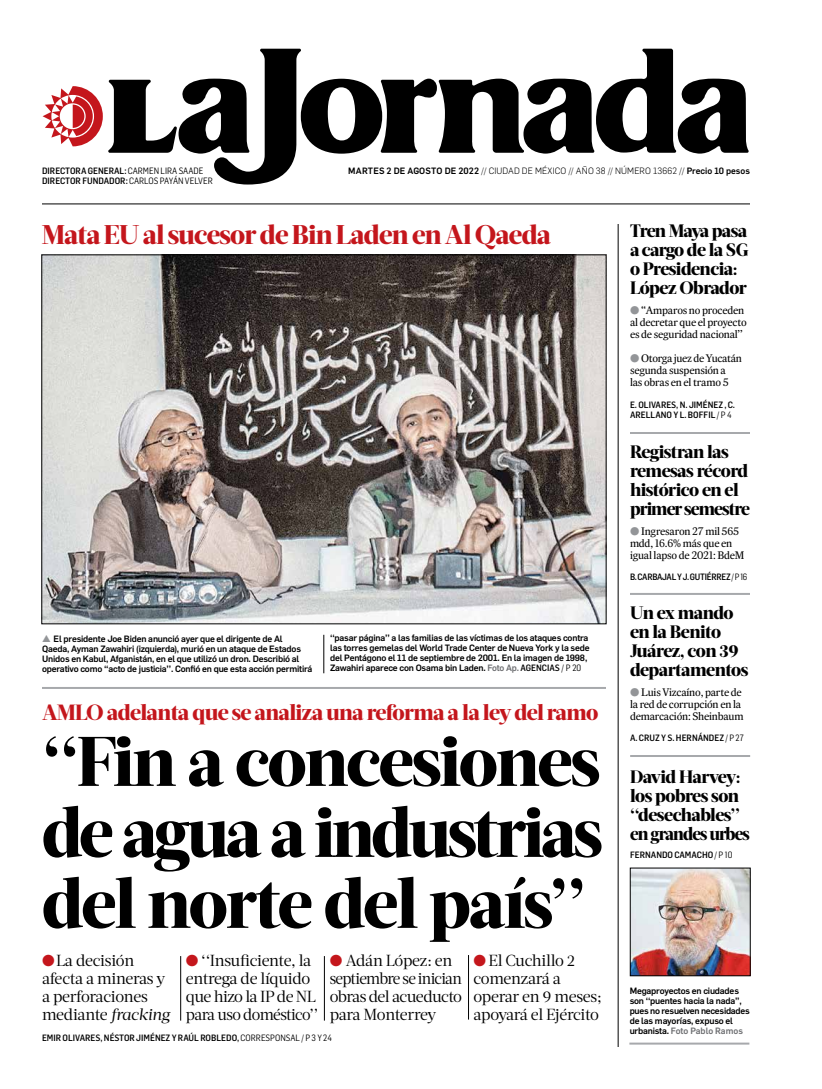
<style>
.page{position:relative;width:822px;height:1089px;background:#fff}
.page>*{position:absolute;margin:0;border:0;box-sizing:border-box;transform-origin:0 0}
.t1{font:800 70px/71px "Acta Headline";letter-spacing:-.03em;color:#000;text-align:justify}
.t2{font:800 27px "Acta Headline";letter-spacing:-.03em;color:#c4161c}
.t3{font:800 22px "Acta Headline";letter-spacing:-.03em;color:#c4161c}
.t4{font:800 18px/19px "Acta Headline";letter-spacing:-.03em;color:#000}
.t5{font:16px/18px "Acta Deck";letter-spacing:-.025em;color:#000}
.t6{font:11px/12px "Expresso Tx";letter-spacing:-.02em;color:#000}
.t7{font:500 9px/10px "Flama";letter-spacing:-.02em;color:#000}
.t8{font:500 9px/10px "Flama Semicond";color:#000}
.t9{font:300 9px "Flama";letter-spacing:.015em;color:#000}
.t10{font:500 9px "Flama Semicond";letter-spacing:-.03em;color:#000}
.s1{font-weight:400}
.s2{font-weight:500}
.s3{color:#939598}
.s4{color:#6d6e71}
.s5{font-family:"Flama Semicond"}
.s6{font-family:"Flama Semicond";font-weight:400}
.s7{color:#c4161c}
.s8{font-style:italic}
</style>
<div class="page">
<svg style="left:43px;top:49px;width:706px;height:136px"></svg>
<hr style="left:42px;top:204px;width:708px;height:1px;background:#000">
<hr style="left:618px;top:224px;width:1px;height:823px;background:#000">
<hr style="left:630px;top:593px;width:120px;height:2px;background:#a7a9ac">
<hr style="left:630px;top:755px;width:120px;height:2px;background:#a7a9ac">
<hr style="left:629px;top:1043px;width:120px;height:2px;background:#a7a9ac">
<hr style="left:181px;top:956px;width:1px;height:65px;background:#000">
<hr style="left:324px;top:956px;width:1px;height:65px;background:#000">
<hr style="left:468px;top:955px;width:1px;height:65px;background:#000">
<hr style="left:42px;top:687px;width:564px;height:2px;background:#a7a9ac">
<img style="left:44px;top:257px;width:560px;height:365px">
<hr style="left:324px;top:635px;width:1px;height:38px;background:#000">
<img style="left:632px;top:870px;width:116px;height:104px">
<div style="left:630px;top:868px;width:120px;height:108px;border:1px solid #000"></div>
<hr style="left:630px;top:432px;width:120px;height:2px;background:#a7a9ac">
<p class="t8" style="left:42px;top:166px;width:163px">DIRECTORA GENERAL: <span class="s1">CARMEN LIRA SAADE</span></p>
<p class="t9" style="left:348px;top:164px;width:403px"><span class="s2">martes 2 de agosto de 2022</span> // CIUDAD DE MÉXICO // AÑO 38 // NÚM ERO 13662 // <span class="s2">Precio 10 pesos</span></p>
<p class="t8" style="left:42px;top:176px;width:172px">DIRECTOR FUNDADOR: <span class="s1">CARLOS PAYÁN VELVER</span></p>
<h2 class="t2" style="left:42px;top:219px;width:511px">Mata EU al sucesor de Bin Laden en Al Qaeda</h2>
<p class="t7" style="left:42px;top:633px;width:272px"><span class="s3">▲</span> El presidente Joe Biden anunció ayer que el dirigente de Al<br>Qaeda, Ayman Zawahiri (izquierda), murió en un ataque de Estados Unidos en Kabul, Afganistán, en el que utilizó un dron. Describió al operativo como ‘‘acto de justicia’’. Confió en que esta acción permitirá</p>
<p class="t7" style="left:330px;top:633px;width:261px">‘‘pasar página’’ a las familias de las víctimas de los ataques contra las torres gemelas del World Trade Center de Nueva York y la sede del Pentágono el 11 de septiembre de 2001. En la imagen de 1998, Zawahiri aparece con Osama bin Laden. <span class="s4">Foto Ap.</span> <span class="s5">AGENCIAS</span> <span class="s6">/ P 20</span></p>
<h3 class="t3" style="left:42px;top:699px;width:558px">AMLO adelanta que se analiza una reforma a la ley del ramo</h3>
<h1 class="t1" style="left:42px;top:727px;width:562px">‘‘Fin a concesiones de agua a industrias del norte del país’’</h1>
<h3 class="t5" style="left:42px;top:952px;width:129px"><span class="s7">●</span> La decisión afecta a mineras y a perforaciones mediante <span class="s8">fracking</span></h3>
<h3 class="t5" style="left:186px;top:952px;width:134px"><span class="s7">●</span> ‘‘Insuficiente, la entrega de líquido que hizo la IP de NL para uso doméstico’’</h3>
<h3 class="t5" style="left:330px;top:952px;width:134px"><span class="s7">●</span> Adán López: en septiembre se inician obras del acueducto para Monterrey</h3>
<h3 class="t5" style="left:474px;top:952px;width:130px"><span class="s7">●</span> El Cuchillo 2 comenzará a operar en 9 meses; apoyará el Ejército</h3>
<p class="t8" style="left:42px;top:1033px;width:292px">EMIR OLIVARES, NÉSTOR JIMÉNEZ Y RAÚL ROBLEDO, <span class="s1">CORRESPONSAL / P 3 Y 24</span></p>
<h3 class="t4" style="left:630px;top:222px;width:120px">Tren Maya pasa a cargo de la SG o Presidencia:<br>López Obrador</h3>
<p class="t6" style="left:630px;top:304px;width:118px"><span class="s3">●</span> ‘‘Amparos no proceden al decretar que el proyecto es de seguridad nacional’’</p>
<p class="t6" style="left:630px;top:352px;width:114px"><span class="s3">●</span> Otorga juez de Yucatán segunda suspensión a<br>las obras en el tramo 5</p>
<p class="t8" style="left:630px;top:400px;width:107px">E. OLIVARES, N. JIMÉNEZ , C.<br>ARELLANO Y L. BOFFIL <span class="s1">/ P 4</span></p>
<h3 class="t4" style="left:630px;top:442px;width:122px">Registran las remesas récord histórico en el primer semestre</h3>
<p class="t6" style="left:630px;top:525px;width:116px"><span class="s3">●</span> Ingresaron 27 mil 565 mdd, 16.6% más que en igual lapso de 2021: BdeM</p>
<p class="t10" style="left:630px;top:571px;width:119px">B. CARBAJAL Y J. GUTIÉRREZ <span class="s1">/ P 16</span></p>
<h3 class="t4" style="left:630px;top:603px;width:120px">Un ex mando en la Benito<br>Juárez, con 39 departamentos</h3>
<p class="t6" style="left:630px;top:686px;width:115px"><span class="s3">●</span> Luis Vizcaíno, parte de la red de corrupción en la demarcación: Sheinbaum</p>
<p class="t8" style="left:630px;top:732px;width:115px">A. CRUZ Y S. HERNÁNDEZ <span class="s1">/ P 27</span></p>
<h3 class="t4" style="left:630px;top:767px;width:121px">David Harvey: los pobres son ‘‘desechables’’ en grandes urbes</h3>
<p class="t8" style="left:630px;top:849px;width:104px">FERNANDO CAMACHO <span class="s1">/ P 10</span></p>
<p class="t7" style="left:630px;top:985px;width:122px">Megaproyectos en ciudades son ‘‘puentes hacia la nada’’, pues no resuelven necesidades de las mayorías, expuso el urbanista. <span class="s4">Foto Pablo Ramos</span></p>
</div>
